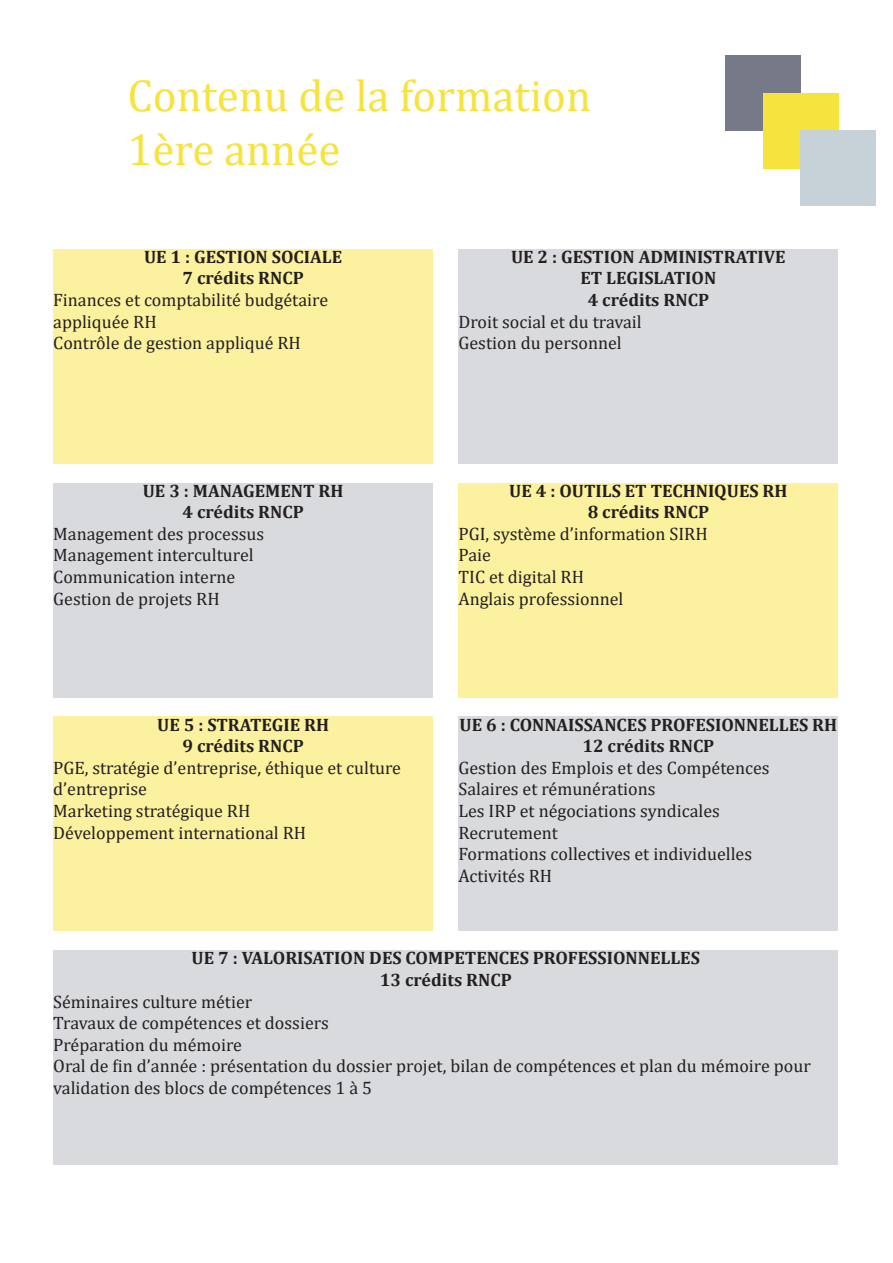
<style>
.page{position:relative;width:893px;height:1263px;background:#fff}
.page>*{position:absolute;margin:0;border:0;box-sizing:border-box;transform-origin:0 0}
.t1{font:45px "Cambria";color:#f7e33d}
.t2{font:18px/21.6px "Cambria";color:#231f20}
.t3{font:700 18px "Cambria";color:#231f20}
</style>
<div class="page">
<div style="left:458px;top:249px;width:380px;height:214px;background:#d8dade"></div>
<div style="left:53px;top:249px;width:380px;height:214px;background:#fbf19e"></div>
<div style="left:53px;top:483px;width:380px;height:214px;background:#d8dade"></div>
<div style="left:458px;top:483px;width:380px;height:214px;background:#fbf19e"></div>
<div style="left:53px;top:716px;width:380px;height:215px;background:#fbf19e"></div>
<div style="left:458px;top:716px;width:380px;height:215px;background:#d8dade"></div>
<div style="left:53px;top:950px;width:785px;height:215px;background:#d8dade"></div>
<div style="left:725px;top:56px;width:76px;height:75px;background:#757988"></div>
<div style="left:763px;top:93px;width:75px;height:75px;background:#f7e33d"></div>
<div style="left:801px;top:130px;width:75px;height:76px;background:#c6d2d7"></div>
<p class="t1" style="left:128px;top:69px;width:465px">Contenu de la formation</p>
<p class="t1" style="left:128px;top:123px;width:214px">1ère année</p>
<p class="t3" style="left:144px;top:244px;width:200px">UE 1 : GESTION SOCIALE</p>
<p class="t3" style="left:182px;top:265px;width:123px">7 crédits RNCP</p>
<p class="t2" style="left:53px;top:289px;width:276px">Finances et comptabilité budgétaire</p>
<p class="t2" style="left:53px;top:311px;width:105px">appliquée RH</p>
<p class="t2" style="left:53px;top:332px;width:249px">Contrôle de gestion appliqué RH</p>
<p class="t3" style="left:143px;top:478px;width:202px">UE 3 : MANAGEMENT RH</p>
<p class="t3" style="left:182px;top:499px;width:123px">4 crédits RNCP</p>
<p class="t2" style="left:53px;top:523px;width:212px">Management des processus</p>
<p class="t2" style="left:53px;top:544px;width:202px">Management interculturel</p>
<p class="t2" style="left:53px;top:566px;width:184px">Communication interne</p>
<p class="t2" style="left:53px;top:588px;width:168px">Gestion de projets RH</p>
<p class="t3" style="left:157px;top:712px;width:173px">UE 5 : STRATEGIE RH</p>
<p class="t3" style="left:182px;top:733px;width:123px">9 crédits RNCP</p>
<p class="t2" style="left:53px;top:757px;width:349px">PGE, stratégie d’entreprise, éthique et culture d’entreprise</p>
<p class="t2" style="left:53px;top:800px;width:199px">Marketing stratégique RH</p>
<p class="t2" style="left:53px;top:821px;width:255px">Développement international RH</p>
<p class="t3" style="left:511px;top:244px;width:276px">UE 2 : GESTION ADMINISTRATIVE</p>
<p class="t3" style="left:580px;top:265px;width:137px">ET LEGISLATION</p>
<p class="t3" style="left:588px;top:287px;width:123px">4 crédits RNCP</p>
<p class="t2" style="left:458px;top:311px;width:185px">Droit social et du travail</p>
<p class="t2" style="left:458px;top:332px;width:165px">Gestion du personnel</p>
<p class="t3" style="left:509px;top:478px;width:280px">UE 4 : OUTILS ET TECHNIQUES RH</p>
<p class="t3" style="left:588px;top:499px;width:123px">8 crédits RNCP</p>
<p class="t2" style="left:458px;top:523px;width:251px">PGI, système d’information SIRH</p>
<p class="t2" style="left:458px;top:544px;width:34px">Paie</p>
<p class="t2" style="left:458px;top:566px;width:127px">TIC et digital RH</p>
<p class="t2" style="left:458px;top:588px;width:166px">Anglais professionnel</p>
<p class="t3" style="left:460px;top:712px;width:379px">UE 6 : CONNAISSANCES PROFESIONNELLES RH</p>
<p class="t3" style="left:582px;top:733px;width:134px">12 crédits RNCP</p>
<p class="t2" style="left:458px;top:757px;width:313px">Gestion des Emplois et des Compétences</p>
<p class="t2" style="left:458px;top:778px;width:198px">Salaires et rémunérations</p>
<p class="t2" style="left:458px;top:800px;width:263px">Les IRP et négociations syndicales</p>
<p class="t2" style="left:458px;top:821px;width:101px">Recrutement</p>
<p class="t2" style="left:458px;top:843px;width:295px">Formations collectives et individuelles</p>
<p class="t2" style="left:458px;top:865px;width:95px">Activités RH</p>
<p class="t3" style="left:192px;top:945px;width:510px">UE 7 : VALORISATION DES COMPETENCES PROFESSIONNELLES</p>
<p class="t3" style="left:380px;top:967px;width:134px">13 crédits RNCP</p>
<p class="t2" style="left:53px;top:991px;width:200px">Séminaires culture métier</p>
<p class="t2" style="left:53px;top:1012px;width:277px">Travaux de compétences et dossiers</p>
<p class="t2" style="left:53px;top:1034px;width:190px">Préparation du mémoire</p>
<p class="t2" style="left:53px;top:1055px;width:759px">Oral de fin d’année : présentation du dossier projet, bilan de compétences et plan du mémoire pour validation des blocs de compétences 1 à 5</p>
</div>
